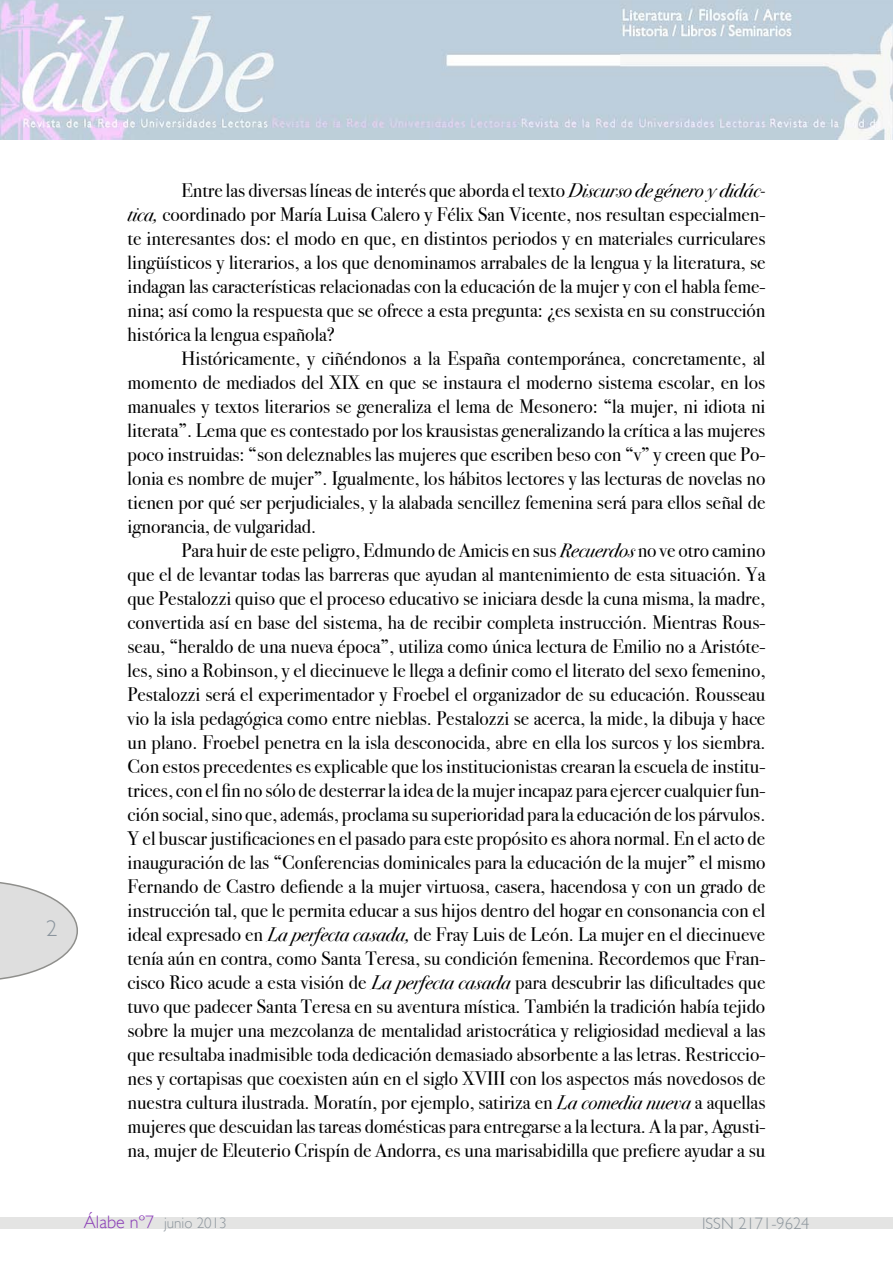
<style>
.page{position:relative;width:893px;height:1263px;background:#fff}
.page>*{position:absolute;margin:0;border:0;box-sizing:border-box;transform-origin:0 0}
.t1{font:300 22.5px "Gill Sans";color:#8a949d}
.t2{font:19.5px/24px "Bodoni Svty Two OSITCTT Book";color:#000;text-align:justify}
.t3{font:300 16.5px "Gill Sans";color:#8c959c}
.t4{font:300 15px "Gill Sans";color:#8c959c}
.s1{font-family:"Bodoni Svty Two OSITCTT Book It"}
.s2{font-size:18px;color:#893ab6}
</style>
<div class="page">
<svg style="left:0;top:882px;width:78px;height:98px"></svg>
<div style="left:0;top:1218px;width:893px;height:11px;background:#e4e4e3"></div>
<img style="left:0;top:0;width:893px;height:139px">
<p class="t1" style="left:46px;top:916px;width:13px">2</p>
<p class="t2" style="left:128px;top:179px;width:639px;text-indent:54px">Entre las diversaslíneas de interés que aborda el texto <span class="s1">Discurso de género y didác&shy;tica,</span> coordinado por María Luisa Calero y Félix San Vicente, nos resultan especialmen&shy;te interesantes dos: el modo en que, en distintos periodos y en materiales curriculares lingüísticos y literarios, a los que denominamos arrabales de la lengua y la literatura, se indagan las características relacionadas con la educación de la mujer y con el habla feme&shy;nina; así como la respuesta que se ofrece a esta pregunta: ¿es sexista en su construcción histórica la lengua española?</p>
<p class="t2" style="left:128px;top:347px;width:639px;text-indent:54px">Históricamente, y ciñéndonos a la España contemporánea, concretamente, al momento de mediados del XIX en que se instaura el moderno sistema escolar, en los manuales y textos literarios se generaliza el lema de Mesonero: “la mujer, ni idiota ni literata”. Lema que es contestado por los krausistas generalizando la crítica a las mujeres poco instruidas: “son deleznables las mujeres que escriben beso con “v” y creen que Po&shy;lonia es nombre de mujer”. Igualmente, los hábitos lectores y las lecturas de novelas no tienen por qué ser perjudiciales, y la alabada sencillez femenina será para ellos señal de ignorancia, de vulgaridad.</p>
<p class="t2" style="left:128px;top:539px;width:639px;text-indent:54px">Para huir de este peligro, Edmundo de Amicis en sus <span class="s1">Recuerdos</span> no ve otro camino que el de levantar todas las barreras que ayudan al mantenimiento de esta situación. Ya que Pestalozzi quiso que el proceso educativo se iniciara desde la cuna misma, la madre, convertida así en base del sistema, ha de recibir completa instrucción. Mientras Rous&shy;seau, “heraldo de una nueva época”, utiliza como única lectura de Emilio no a Aristóte&shy;les, sino a Robinson, y el diecinueve le llega a definir como el literato del sexo femenino, Pestalozzi será el experimentador y Froebel el organizador de su educación. Rousseau vio la isla pedagógica como entre nieblas. Pestalozzi se acerca, la mide, la dibuja y hace un plano. Froebel penetra en la isla desconocida, abre en ella los surcos y los siembra.<br>Con estos precedentes es explicable que los institucionistas crearan la escuela de institu&shy;trices, con el fin no sólo de desterrarlaidea de la mujerincapaz para ejercer cualquierfun&shy;ción social,sino que,además, proclamasu superioridad parala educación de los párvulos.<br>Y el buscar justificaciones en el pasado para este propósito es ahora normal. En el acto de inauguración de las “Conferencias dominicales para la educación de la mujer” el mismo Fernando de Castro defiende a la mujer virtuosa, casera, hacendosa y con un grado de instrucción tal, que le permita educar a sus hijos dentro del hogar en consonancia con el ideal expresado en <span class="s1">La perfecta casada,</span> de Fray Luis de León. La mujer en el diecinueve tenía aún en contra, como Santa Teresa, su condición femenina. Recordemos que Fran&shy;cisco Rico acude a esta visión de <span class="s1">La perfecta casada</span> para descubrir las dificultades que tuvo que padecer Santa Teresa en su aventura mística. También la tradición había tejido sobre la mujer una mezcolanza de mentalidad aristocrática y religiosidad medieval a las que resultaba inadmisible toda dedicación demasiado absorbente a las letras. Restriccio&shy;nes y cortapisas que coexisten aún en el siglo XVIII con los aspectos más novedosos de nuestra cultura ilustrada. Moratín, por ejemplo, satiriza en <span class="s1">La comedia nueva</span> a aquellas mujeres que descuidan las tareas domésticas para entregarse a la lectura. A la par, Agusti&shy;na, mujer de Eleuterio Crispín de Andorra, es una marisabidilla que prefiere ayudar a su</p>
<p class="t4" style="left:84px;top:1214px;width:144px"><span class="s2">Álabe nº7</span> junio 2013</p>
<p class="t3" style="left:702px;top:1214px;width:109px">ISSN 2171-9624</p>
</div>
